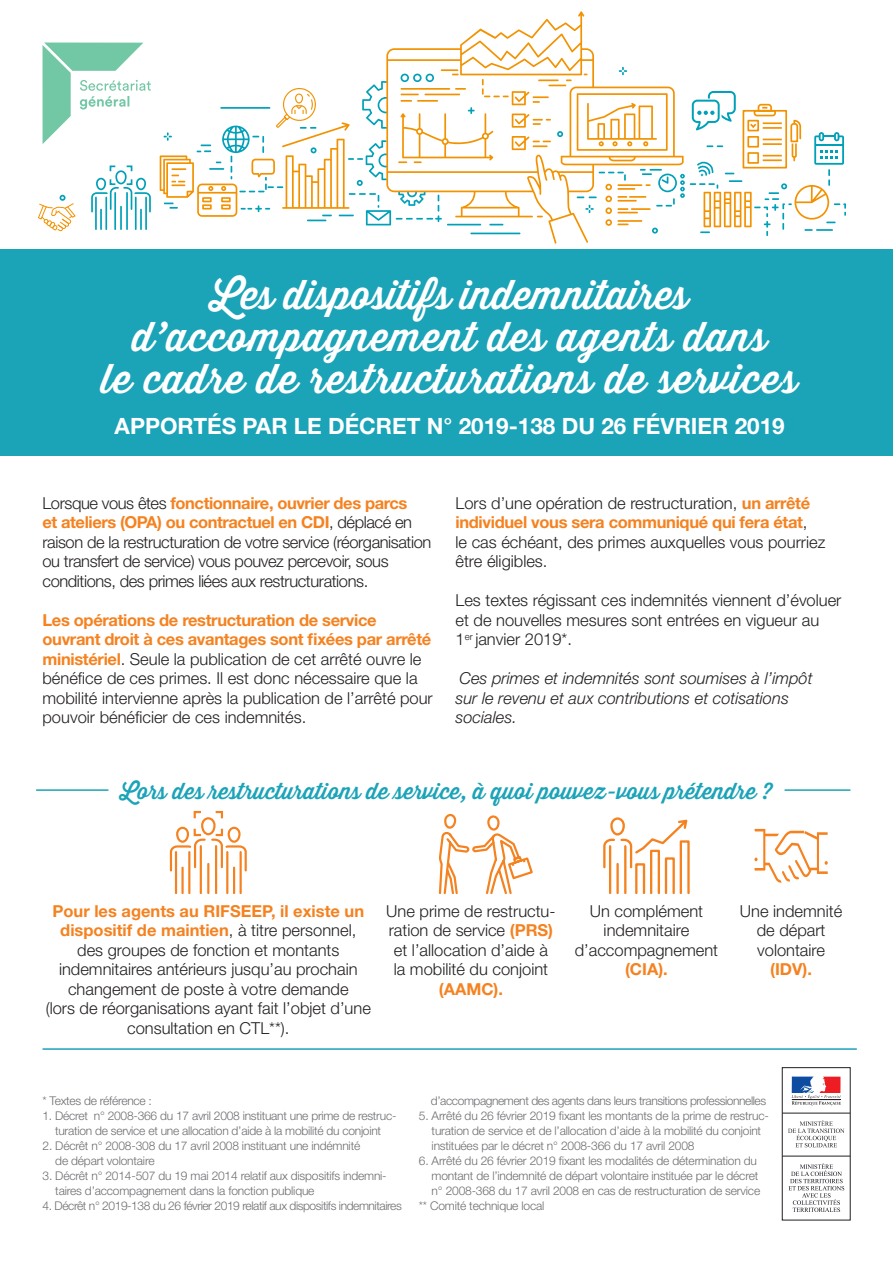
<style>
.page{position:relative;width:893px;height:1263px;background:#fff}
.page>*{position:absolute;margin:0;border:0;box-sizing:border-box;transform-origin:0 0}
.t1{font:500 40.5px/41.8px "Thirsty Script";letter-spacing:.02em;color:#fff;text-align:center}
.t2{font:500 22.5px "Thirsty Script";color:#1ba3b8}
.t3{font:700 22.5px "Helvetica Neue LT Std";color:#fff}
.t4{font:300 16.5px/19.5px "Helvetica Neue LT Std";color:#231f20;text-align:center}
.t5{font:300 16.5px/19.5px "Helvetica Neue LT Std";letter-spacing:-.025em;color:#231f20}
.t6{font:italic 300 16.5px "Helvetica Neue LT Std";color:#231f20}
.t7{font:700 16.5px "Helvetica Neue LT Std";letter-spacing:-.02em;color:#f58220}
.t8{font:300 12px/15px "Helvetica Neue LT Std";letter-spacing:-.015em;color:#6c6d70}
.t9{font:300 12px "Helvetica Neue LT Std";letter-spacing:-.035em;color:#6c6d70}
.s1{font-weight:700;color:#f58220}
.s2{font-weight:300;color:#231f20}
</style>
<div class="page">
<div style="left:782px;top:1067px;width:68px;height:153px;border:1px solid #231f20"></div>
<svg style="left:791px;top:1077px;width:50px;height:28px"></svg>
<hr style="left:782px;top:1113px;width:68px;height:1px;background:#231f20">
<hr style="left:782px;top:1156px;width:68px;height:1px;background:#231f20">
<svg style="left:788px;top:1120px;width:56px;height:27px"></svg>
<svg style="left:788px;top:1163px;width:56px;height:49px"></svg>
<svg style="left:386px;top:11px;width:237px;height:233px"></svg>
<hr style="left:126px;top:193px;width:2px;height:36px;background:#00a0b9">
<hr style="left:114px;top:193px;width:2px;height:36px;background:#00a0b9">
<hr style="left:120px;top:207px;width:2px;height:22px;background:#00a0b9">
<hr style="left:105px;top:197px;width:2px;height:32px;background:#00a0b9">
<hr style="left:95px;top:197px;width:2px;height:32px;background:#00a0b9">
<hr style="left:100px;top:209px;width:2px;height:20px;background:#00a0b9">
<hr style="left:135px;top:197px;width:2px;height:32px;background:#00a0b9">
<hr style="left:145px;top:197px;width:2px;height:32px;background:#00a0b9">
<hr style="left:140px;top:209px;width:2px;height:20px;background:#00a0b9">
<svg style="left:91px;top:165px;width:60px;height:48px"></svg>
<svg style="left:38px;top:195px;width:38px;height:37px"></svg>
<svg style="left:160px;top:67px;width:686px;height:169px"></svg>
<div style="left:0;top:250px;width:893px;height:206px;background:#1ba3b8"></div>
<svg style="left:43px;top:43px;width:108px;height:101px"></svg>
<hr style="left:36px;top:789px;width:72px;height:2px;background:#1ba3b8">
<hr style="left:784px;top:789px;width:66px;height:2px;background:#1ba3b8">
<hr style="left:43px;top:1048px;width:814px;height:2px;background:#1ba3b8">
<svg style="left:438px;top:813px;width:95px;height:82px"></svg>
<svg style="left:169px;top:810px;width:78px;height:85px"></svg>
<svg style="left:603px;top:817px;width:87px;height:78px"></svg>
<svg style="left:754px;top:828px;width:74px;height:55px"></svg>
<p class="t1" style="left:102px;top:274px;width:698px">Les dispositifs indemnitaires d’accompagnement des agents dans<br>le cadre de restructurations de services</p>
<p class="t3" style="left:115px;top:412px;width:672px">APPORTÉS PAR LE DÉCRET N° 2019-138 DU 26 FÉVRIER 2019</p>
<p class="t5" style="left:43px;top:493px;width:390px">Lorsque vous êtes <span class="s1">fonctionnaire, ouvrier des parcs<br>et ateliers (OPA) ou contractuel en CDI</span>, déplacé en raison de la restructuration de votre service (réorganisation ou transfert de service) vous pouvez percevoir, sous conditions, des primes liées aux restructurations.</p>
<p class="t7" style="left:43px;top:609px;width:336px">Les opérations de restructuration de service</p>
<p class="t4" style="left:43px;top:629px;width:392px;text-align:left"><span class="s1">ouvrant droit à ces avantages sont fixées par arrêté ministériel</span>. Seule la publication de cet arrêté ouvre le bénéfice de ces primes. Il est donc nécessaire que la mobilité intervienne après la publication de l’arrêté pour pouvoir bénéficier de ces indemnités.</p>
<p class="t4" style="left:455px;top:493px;width:356px">Lors d’une opération de restructuration, <span class="s1">un arrêté</span></p>
<p class="t7" style="left:455px;top:512px;width:353px">individuel vous sera communiqué qui fera état<span class="s2">,</span></p>
<p class="t4" style="left:455px;top:532px;width:371px;text-align:left">le cas échéant, des primes auxquelles vous pourriez être éligibles.</p>
<p class="t4" style="left:455px;top:590px;width:387px;text-align:left">Les textes régissant ces indemnités viennent d’évoluer et de nouvelles mesures sont entrées en vigueur au<br>1<sup>er</sup> janvier 2019*.</p>
<p class="t6" style="left:459px;top:668px;width:355px">Ces primes et indemnités sont soumises à l’impôt</p>
<p class="t6" style="left:455px;top:688px;width:335px">sur le revenu et aux contributions et cotisations</p>
<p class="t6" style="left:455px;top:707px;width:63px">sociales.</p>
<p class="t2" style="left:120px;top:774px;width:654px">Lors des restructurations de service, à quoi pouvez-vous prétendre ?</p>
<p class="t4" style="left:46px;top:901px;width:327px"><span class="s1">Pour les agents au RIFSEEP, il existe un dispositif de maintien</span>, à titre personnel, des groupes de fonction et montants indemnitaires antérieurs jusqu’au prochain changement de poste à votre demande<br>(lors de réorganisations ayant fait l’objet d’une consultation en CTL**).</p>
<p class="t4" style="left:386px;top:901px;width:171px">Une prime de restructu&shy;ration de service <span class="s1">(PRS) </span>et l’allocation d’aide à la mobilité du conjoint <span class="s1">(AAMC).</span></p>
<p class="t4" style="left:575px;top:901px;width:145px">Un complément indemnitaire d’accompagnement <span class="s1">(CIA).</span></p>
<p class="t4" style="left:740px;top:901px;width:104px">Une indemnité de départ volontaire <span class="s1">(IDV).</span></p>
<p class="t8" style="left:43px;top:1092px;width:111px">* Textes de référence :</p>
<p class="t8" style="left:43px;top:1107px;width:355px;text-align:center">1. Décret n° 2008-366 du 17 avril 2008 instituant une prime de restruc&shy;turation de service et une allocation d’aide à la mobilité du conjoint</p>
<p class="t8" style="left:55px;top:1137px;width:306px;text-indent:-13px">2. Décrêt n° 2008-308 du 17 avril 2008 instituant une indémnité de départ volontaire</p>
<p class="t8" style="left:55px;top:1167px;width:333px;text-indent:-13px">3. Décrêt n° 2014-507 du 19 mai 2014 relatif aux dispositifs indemni&shy;taires d’accompagnement dans la fonction publique</p>
<p class="t9" style="left:43px;top:1198px;width:361px">4. Décrêt n° 2019-138 du 26 février 2019 relatif aux dispositifs indemnitaires</p>
<p class="t9" style="left:431px;top:1093px;width:337px">d’accompagnement des agents dans leurs transitions professionnelles</p>
<p class="t8" style="left:432px;top:1107px;width:339px;text-indent:-13px">5. Arrêté du 26 février 2019 fixant les montants de la prime de restruc&shy;turation de service et de l’allocation d’aide à la mobilité du conjoint instituées par le décret n° 2008-366 du 17 avril 2008</p>
<p class="t8" style="left:432px;top:1152px;width:330px;text-indent:-13px">6. Arrêté du 26 février 2019 fixant les modalités de détermination du montant de l’indemnité de départ volontaire instituée par le décret n° 2008-368 du 17 avril 2008 en cas de restructuration de service</p>
<p class="t8" style="left:419px;top:1197px;width:127px">** Comité technique local</p>
</div>
